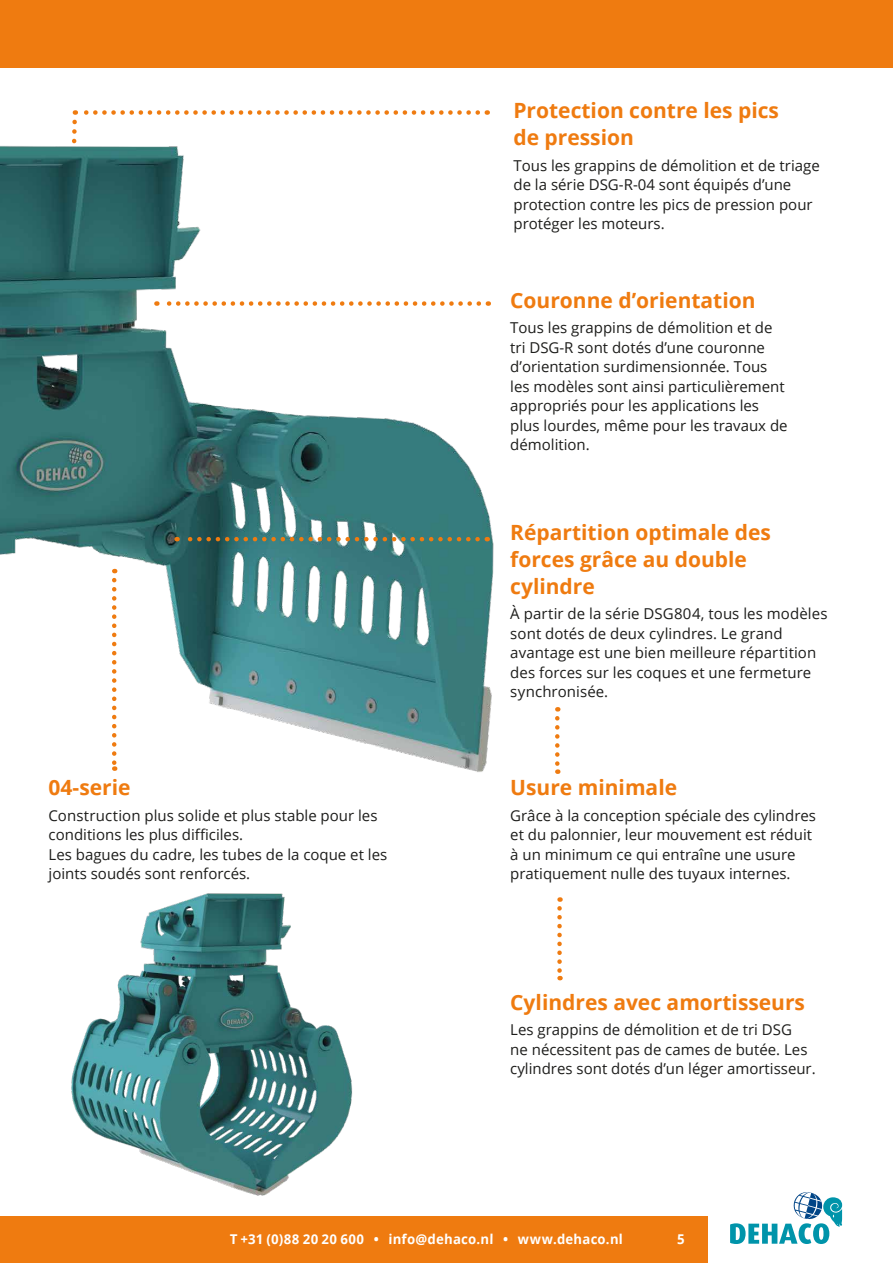
<style>
.page{position:relative;width:893px;height:1263px;background:#fff}
.page>*{position:absolute;margin:0;border:0;box-sizing:border-box;transform-origin:0 0}
.t1{font:700 21px/27px "Open Sans";color:#ef7b10}
.t2{font:15px/19.5px "Open Sans";color:#1d1d1b}
.t3{font:700 13.5px "Open Sans";letter-spacing:.02em;color:#fff}
</style>
<div class="page">
<div style="left:0;top:0;width:893px;height:68px;background:#ef7b10"></div>
<div style="left:0;top:1216px;width:708px;height:47px;background:#ef7b10"></div>
<svg style="left:730px;top:1192px;width:112px;height:52px"></svg>
<img style="left:0;top:110px;width:494px;height:662px">
<svg style="left:156px;top:301px;width:323px;height:5px"></svg>
<svg style="left:177px;top:537px;width:301px;height:4px"></svg>
<img style="left:71px;top:893px;width:282px;height:303px">
<svg style="left:555px;top:718px;width:5px;height:56px"></svg>
<svg style="left:557px;top:908px;width:5px;height:72px"></svg>
<svg style="left:112px;top:580px;width:4px;height:191px"></svg>
<h1 class="t1" style="left:513px;top:97px;width:267px">Protection contre les pics de pression</h1>
<p class="t2" style="left:513px;top:155px;width:308px">Tous les grappins de démolition et de triage de la série DSG-R-04 sont équipés d’une protection contre les pics de pression pour protéger les moteurs.</p>
<h1 class="t1" style="left:510px;top:286px;width:247px">Couronne d’orientation</h1>
<p class="t2" style="left:510px;top:317px;width:279px">Tous les grappins de démolition et de tri DSG-R sont dotés d’une couronne d’orientation surdimensionnée. Tous les modèles sont ainsi particulièrement appropriés pour les applications les plus lourdes, même pour les travaux de démolition.</p>
<h1 class="t1" style="left:49px;top:773px;width:83px">04-serie</h1>
<p class="t2" style="left:49px;top:805px;width:340px">Construction plus solide et plus stable pour les conditions les plus difficiles.<br>Les bagues du cadre, les tubes de la coque et les joints soudés sont renforcés.</p>
<h1 class="t1" style="left:510px;top:518px;width:262px">Répartition optimale des forces grâce au double cylindre</h1>
<p class="t2" style="left:510px;top:604px;width:319px">À partir de la série DSG804, tous les modèles sont dotés de deux cylindres. Le grand avantage est une bien meilleure répartition des forces sur les coques et une fermeture synchronisée.</p>
<h1 class="t1" style="left:510px;top:773px;width:168px">Usure minimale</h1>
<p class="t2" style="left:510px;top:805px;width:307px">Grâce à la conception spéciale des cylindres et du palonnier, leur mouvement est réduit à un minimum ce qui entraîne une usure pratiquement nulle des tuyaux internes.</p>
<h1 class="t1" style="left:510px;top:988px;width:296px">Cylindres avec amortisseurs</h1>
<p class="t2" style="left:510px;top:1019px;width:307px">Les grappins de démolition et de tri DSG<br>ne nécessitent pas de cames de butée. Les cylindres sont dotés d’un léger amortisseur.</p>
<p class="t3" style="left:230px;top:1229px;width:395px">T +31 (0)88 20 20 600 • info@dehaco.nl • www.dehaco.nl</p>
<p class="t3" style="left:677px;top:1229px;width:9px">5</p>
</div>
